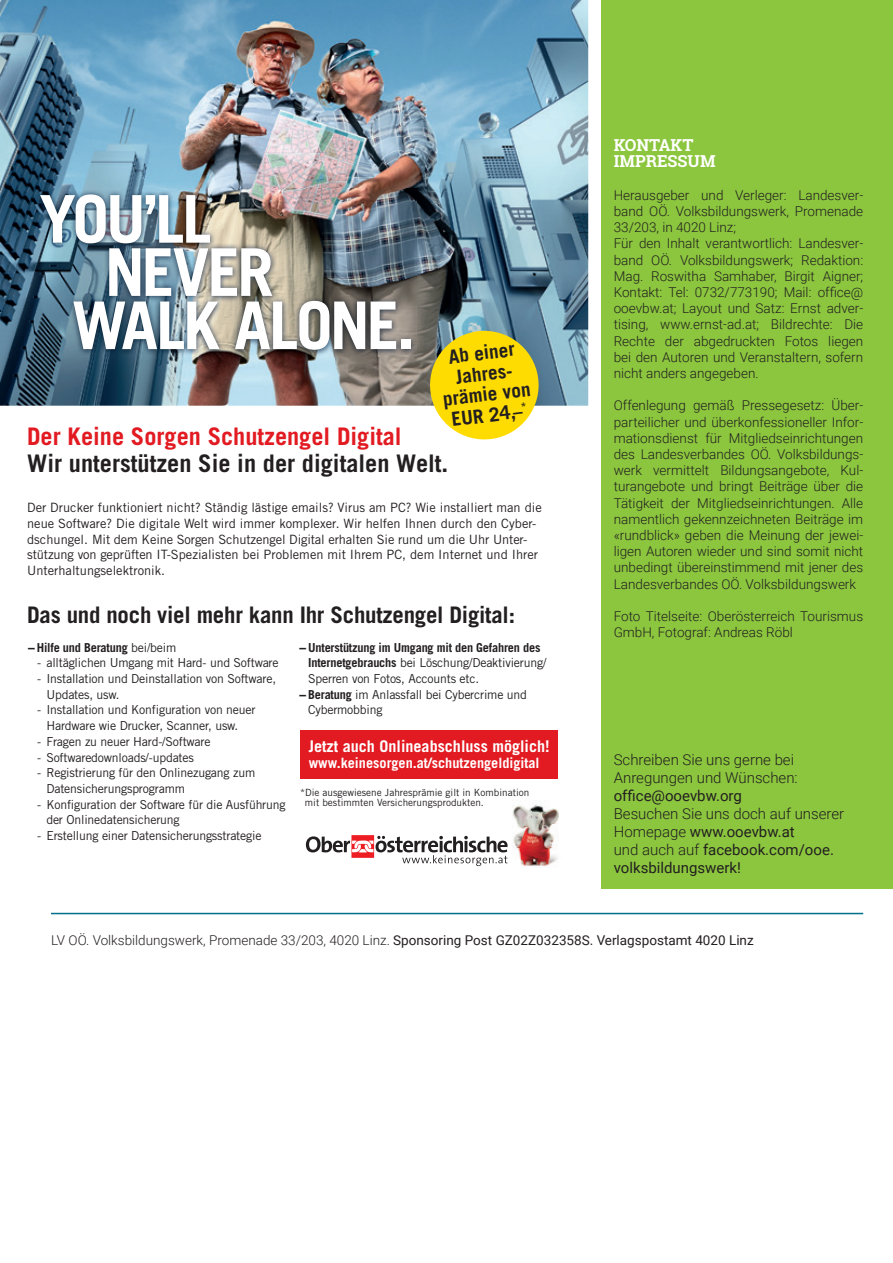
<style>
.page{position:relative;width:893px;height:1263px;background:#fff}
.page>*{position:absolute;margin:0;border:0;box-sizing:border-box;transform-origin:0 0}
.t1{font:700 66px "Trade Gothic LT Pro";letter-spacing:-.04em;color:#fff}
.t2{font:700 24.3px "Trade Gothic LT Pro";color:#231f20}
.t3{font:700 24.3px "Trade Gothic LT Pro";color:#e21a21}
.t4{font:700 22.8px "Trade Gothic LT Pro";letter-spacing:-.01em;color:#231f20}
.t5{font:700 19.35px/20.9px "Trade Gothic LT Pro";color:#231f20;text-align:center}
.t6{font:700 16.5px/16.2px "Roboto Slab";color:#fff}
.t7{font:700 16.05px "Trade Gothic LT Pro";color:#fff}
.t8{font:15px/18px "Roboto";color:#231f20}
.t9{font:300 15px/18px "Roboto";color:#231f20}
.t10{font:700 14.25px "Trade Gothic LT Pro";color:#fff}
.t11{font:300 13.5px/16.2px "Roboto";color:#231f20}
.t12{font:13.5px "Roboto";color:#231f20}
.t13{font:12.9px/15.8px "Trade Gothic LT Pro";color:#231f20}
.t14{font:12.45px/15.8px "Trade Gothic LT Pro";letter-spacing:-.015em;color:#231f20}
.t15{font:700 12.45px "Trade Gothic LT Pro";letter-spacing:-.015em;color:#231f20}
.t16{font:10.05px/10.4px "Trade Gothic LT Pro";color:#231f20}
.s1{font-weight:400}
.s2{font-weight:700}
.s3{font-weight:300}
</style>
<div class="page">
<div style="left:601px;top:0;width:292px;height:888px;background:#8bc63e"></div>
<img style="left:0;top:0;width:588px;height:406px">
<img style="left:35px;top:188px;width:381px;height:168px">
<img style="left:512px;top:803px;width:47px;height:64px">
<div style="left:351px;top:835px;width:23px;height:23px;background:#f03a3f"></div>
<svg style="left:306px;top:836px;width:202px;height:30px"></svg>
<svg style="left:424px;top:325px;width:120px;height:115px;background:#dfcc3c"></svg>
<div style="left:301px;top:730px;width:256px;height:49px;background:#e21a21"></div>
<hr style="left:51px;top:913px;width:812px;height:1px;background:#01708c">
<h1 class="t1" style="left:39px;top:179px;width:174px">YOU’LL</h1>
<h1 class="t1" style="left:105px;top:232px;width:171px">NEVER</h1>
<h1 class="t1" style="left:72px;top:285px;width:344px">WALK ALONE.</h1>
<h3 class="t5" style="left:437px;top:347px;width:90px;rotate:-7deg">Ab einer<br>Jahres&shy;prämie von<br>EUR 24,–<sup>*</sup></h3>
<h2 class="t3" style="left:27px;top:421px;width:376px">Der Keine Sorgen Schutzengel Digital</h2>
<h2 class="t2" style="left:27px;top:449px;width:423px">Wir unterstützen Sie in der digitalen Welt.</h2>
<p class="t13" style="left:27px;top:500px;width:516px">Der Drucker funktioniert nicht? Ständig lästige emails? Virus am PC? Wie installiert man die neue Software? Die digitale Welt wird immer komplexer. Wir helfen Ihnen durch den Cyber&shy;dschungel. Mit dem Keine Sorgen Schutzengel Digital erhalten Sie rund um die Uhr Unter&shy;stützung von geprüften IT-Spezialisten bei Problemen mit Ihrem PC, dem Internet und Ihrer Unterhaltungselektronik.</p>
<h3 class="t4" style="left:27px;top:601px;width:489px">Das und noch viel mehr kann Ihr Schutzengel Digital:</h3>
<p class="t15" style="left:28px;top:640px;width:150px">− Hilfe und Beratung <span class="s1">bei/beim</span></p>
<p class="t14" style="left:37px;top:655px;width:243px">- alltäglichen Umgang mit Hard- und Software</p>
<p class="t14" style="left:46px;top:671px;width:231px;text-indent:-9px">- Installation und Deinstallation von Software,<br>Updates, usw.</p>
<p class="t14" style="left:46px;top:702px;width:211px;text-indent:-9px">- Installation und Konfiguration von neuer<br>Hardware wie Drucker, Scanner, usw.</p>
<p class="t14" style="left:37px;top:733px;width:175px">- Fragen zu neuer Hard-/Software</p>
<p class="t14" style="left:37px;top:749px;width:158px">- Softwaredownloads/-updates</p>
<p class="t14" style="left:46px;top:765px;width:210px;text-indent:-9px">- Registrierung für den Onlinezugang zum<br>Datensicherungsprogramm</p>
<p class="t14" style="left:46px;top:796px;width:241px;text-indent:-9px">- Konfiguration der Software für die Ausführung der Onlinedatensicherung</p>
<p class="t14" style="left:37px;top:827px;width:226px">- Erstellung einer Datensicherungsstrategie</p>
<p class="t15" style="left:299px;top:639px;width:243px">−Unterstützung im Umgang mit den Gefahren des</p>
<p class="t14" style="left:308px;top:655px;width:240px"><span class="s2">Internetgebrauchs</span> bei Löschung/Deaktivierung/</p>
<p class="t14" style="left:308px;top:670px;width:172px">Sperren von Fotos, Accounts etc.</p>
<p class="t14" style="left:299px;top:686px;width:229px"><span class="s2">− Beratung</span> im Anlassfall bei Cybercrime und</p>
<p class="t14" style="left:308px;top:702px;width:76px">Cybermobbing</p>
<p class="t7" style="left:309px;top:736px;width:242px">Jetzt auch Onlineabschluss möglich!</p>
<p class="t10" style="left:309px;top:754px;width:232px">www.keinesorgen.at/schutzengeldigital</p>
<p class="t16" style="left:305px;top:787px;width:226px;text-indent:-5px">*Die ausgewiesene Jahresprämie gilt in Kombination mit bestimmten Versicherungsprodukten.</p>
<p class="t6" style="left:614px;top:137px;width:103px">KONTAKT<br>IMPRESSUM</p>
<p class="t11" style="left:614px;top:186px;width:251px">Herausgeber und Verleger: Landesver&shy;band OÖ. Volksbildungswerk, Promenade 33/203, in 4020 Linz;<br>Für den Inhalt verantwortlich: Landesver&shy;band OÖ. Volksbildungswerk; Redaktion:<br>Mag. Roswitha Samhaber, Birgit Aigner; Kontakt: Tel: 0732/773190; Mail: office@ ooevbw.at; Layout und Satz: Ernst adver&shy;tising, www.ernst-ad.at; Bildrechte: Die Rechte der abgedruckten Fotos liegen bei den Autoren und Veranstaltern, sofern nicht anders angegeben.</p>
<p class="t11" style="left:614px;top:397px;width:251px;text-align:justify">Offenlegung gemäß Pressegesetz: Über&shy;parteilicher und überkonfessioneller Infor&shy;mationsdienst für Mitgliedseinrichtungen des Landesverbandes OÖ. Volksbildungs&shy;werk vermittelt Bildungsangebote, Kul&shy;turangebote und bringt Beiträge über die Tätigkeit der Mitgliedseinrichtungen. Alle namentlich gekennzeichneten Beiträge im «rundblick» geben die Meinung der jewei&shy;ligen Autoren wieder und sind somit nicht unbedingt übereinstimmend mit jener des Landesverbandes OÖ. Volksbildungswerk</p>
<p class="t11" style="left:614px;top:608px;width:251px">Foto Titelseite: Oberösterreich Tourismus<br>GmbH, Fotograf: Andreas Röbl</p>
<p class="t9" style="left:614px;top:750px;width:185px">Schreiben Sie uns gerne bei<br>Anregungen und Wünschen:</p>
<p class="t8" style="left:614px;top:786px;width:130px">office@ooevbw.org</p>
<p class="t8" style="left:614px;top:804px;width:232px"><span class="s3">Besuchen Sie uns doch auf unserer<br>Homepage</span> www.ooevbw.at<br><span class="s3">und auch auf</span> facebook.com/ooe. volksbildungswerk!</p>
<p class="t12" style="left:51px;top:931px;width:704px"><span class="s3">LV OÖ. Volksbildungswerk, Promenade 33/203, 4020 Linz.</span> Sponsoring Post GZ02Z032358S. Verlagspostamt 4020 Linz</p>
</div>
